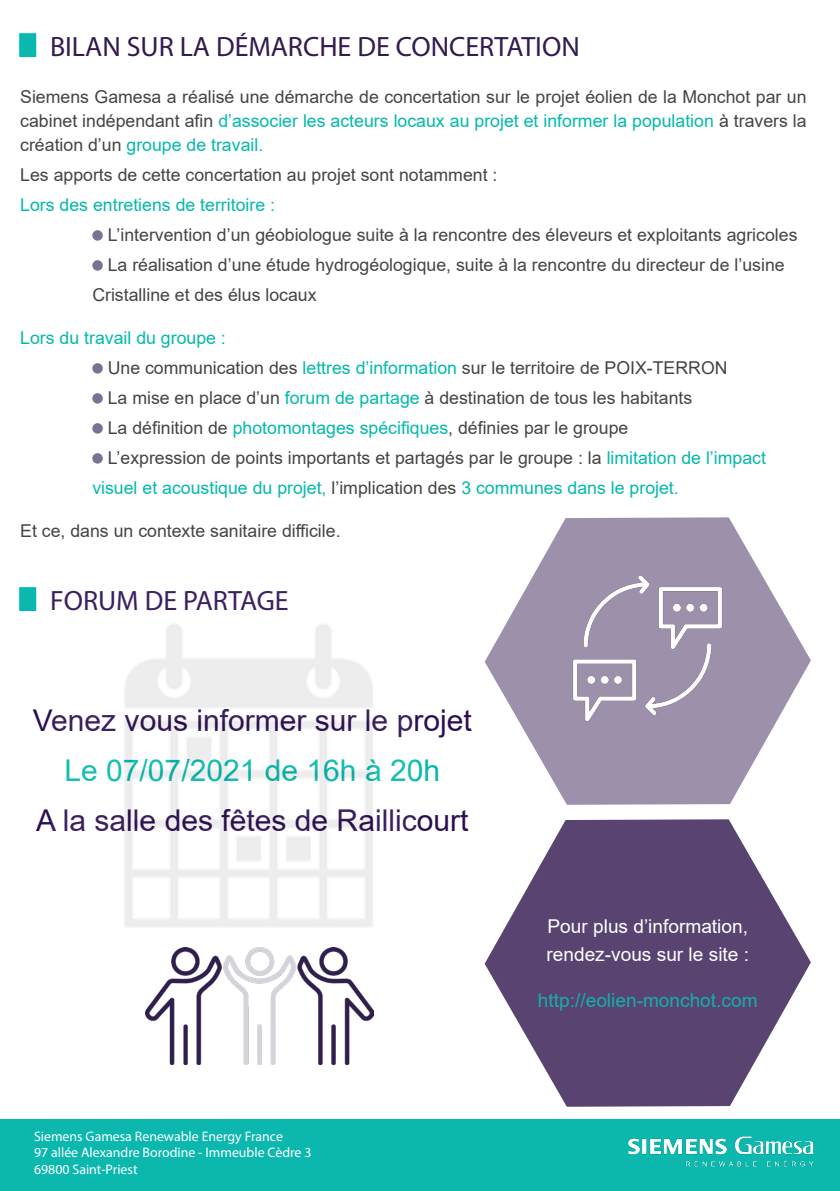
<style>
.page{position:relative;width:840px;height:1191px;background:#fff}
.page>*{position:absolute;margin:0;border:0;box-sizing:border-box;transform-origin:0 0}
.t1{font:30px "Arial";color:#2b0e52}
.t2{font:30px "Arial";color:#03b9ac}
.t3{font:28px "Myriad Pro";color:#331a4f}
.t4{font:28px "Myriad Pro";color:#2b0e52}
.t5{font:19px "Arial";color:#fff}
.t6{font:19px "Arial";color:#15aeaa}
.t7{font:17.6px/24px "Arial";color:#424446;text-align:justify}
.t8{font:17.6px "Arial";color:#03b9ac}
.t9{font:13.8px "Myriad Pro";color:#fff}
.s1{color:#03b9ac}
.s2{color:#424446}
</style>
<div class="page">
<div style="left:0;top:1119px;width:839px;height:72px;background:#0cb8ae"></div>
<img style="left:628px;top:1136px;width:186px;height:31px">
<div style="left:19px;top:33px;width:17px;height:24px;background:#0cb8ae;border:2px solid #00bbb5"></div>
<svg style="left:484px;top:819px;width:326px;height:287px;fill:#594471"></svg>
<svg style="left:484px;top:517px;width:326px;height:288px;fill:#9c90ab"></svg>
<div style="left:92px;top:230px;width:11px;height:11px;background:#7b7193;border-radius:50%"></div>
<div style="left:92px;top:260px;width:11px;height:11px;background:#7b7193;border-radius:50%"></div>
<div style="left:92px;top:363px;width:11px;height:10px;background:#7b7193;border-radius:50%"></div>
<div style="left:92px;top:393px;width:11px;height:10px;background:#7b7193;border-radius:50%"></div>
<div style="left:92px;top:423px;width:11px;height:10px;background:#7b7193;border-radius:50%"></div>
<div style="left:92px;top:453px;width:11px;height:10px;background:#7b7193;border-radius:50%"></div>
<div style="left:19px;top:587px;width:17px;height:24px;background:#0cb8ae;border:2px solid #00bbb5"></div>
<img style="left:125px;top:624px;width:248px;height:303px">
<img style="left:564px;top:563px;width:166px;height:165px">
<img style="left:145px;top:947px;width:228px;height:117px">
<p class="t3" style="left:50px;top:30px;width:531px">BILAN SUR LA DÉMARCHE DE CONCERTATION</p>
<p class="t7" style="left:20px;top:84px;width:787px">Siemens Gamesa a réalisé une démarche de concertation sur le projet éolien de la Monchot par un cabinet indépendant afin <span class="s1">d’associer les acteurs locaux au projet et informer la population</span> à travers la création d’un <span class="s1">groupe de travail.</span></p>
<p class="t7" style="left:20px;top:162px;width:478px">Les apports de cette concertation au projet sont notamment :</p>
<p class="t8" style="left:20px;top:192px;width:256px">Lors des entretiens de territoire :</p>
<p class="t7" style="left:108px;top:222px;width:691px">L’intervention d’un géobiologue suite à la rencontre des éleveurs et exploitants agricoles</p>
<p class="t7" style="left:92px;top:249px;width:693px;line-height:30px;text-indent:15px">La réalisation d’une étude hydrogéologique, suite à la rencontre du directeur de l’usine<br>Cristalline et des élus locaux</p>
<p class="t8" style="left:20px;top:325px;width:207px">Lors du travail du groupe :</p>
<p class="t7" style="left:108px;top:355px;width:621px">Une communication des <span class="s1">lettres d’information</span> sur le territoire de POIX-TERRON</p>
<p class="t7" style="left:108px;top:385px;width:585px">La mise en place d’un <span class="s1">forum de partage</span> à destination de tous les habitants</p>
<p class="t7" style="left:108px;top:415px;width:522px">La définition de <span class="s1">photomontages spécifiques</span>, définies par le groupe</p>
<p class="t7" style="left:108px;top:445px;width:659px">L’expression de points importants et partagés par le groupe : la <span class="s1">limitation de l’impact</span></p>
<p class="t8" style="left:92px;top:475px;width:587px">visuel et acoustique du projet, <span class="s2">l’implication des</span> 3 communes dans le projet.</p>
<p class="t7" style="left:20px;top:518px;width:321px">Et ce, dans un contexte sanitaire difficile.</p>
<p class="t4" style="left:50px;top:583px;width:240px">FORUM DE PARTAGE</p>
<p class="t1" style="left:33px;top:700px;width:440px">Venez vous informer sur le projet</p>
<p class="t2" style="left:64px;top:750px;width:377px">Le 07/07/2021 de 16h à 20h</p>
<p class="t1" style="left:36px;top:800px;width:433px">A la salle des fêtes de Raillicourt</p>
<p class="t9" style="left:34px;top:1127px;width:250px">Siemens Gamesa Renewable Energy France</p>
<p class="t9" style="left:34px;top:1144px;width:279px">97 allée Alexandre Borodine - Immeuble Cèdre 3</p>
<p class="t9" style="left:34px;top:1160px;width:105px">69800 Saint-Priest</p>
<p class="t5" style="left:547px;top:913px;width:202px">Pour plus d’information,</p>
<p class="t5" style="left:546px;top:941px;width:204px">rendez-vous sur le site :</p>
<p class="t6" style="left:537px;top:987px;width:221px">http://eolien-monchot.com</p>
</div>
